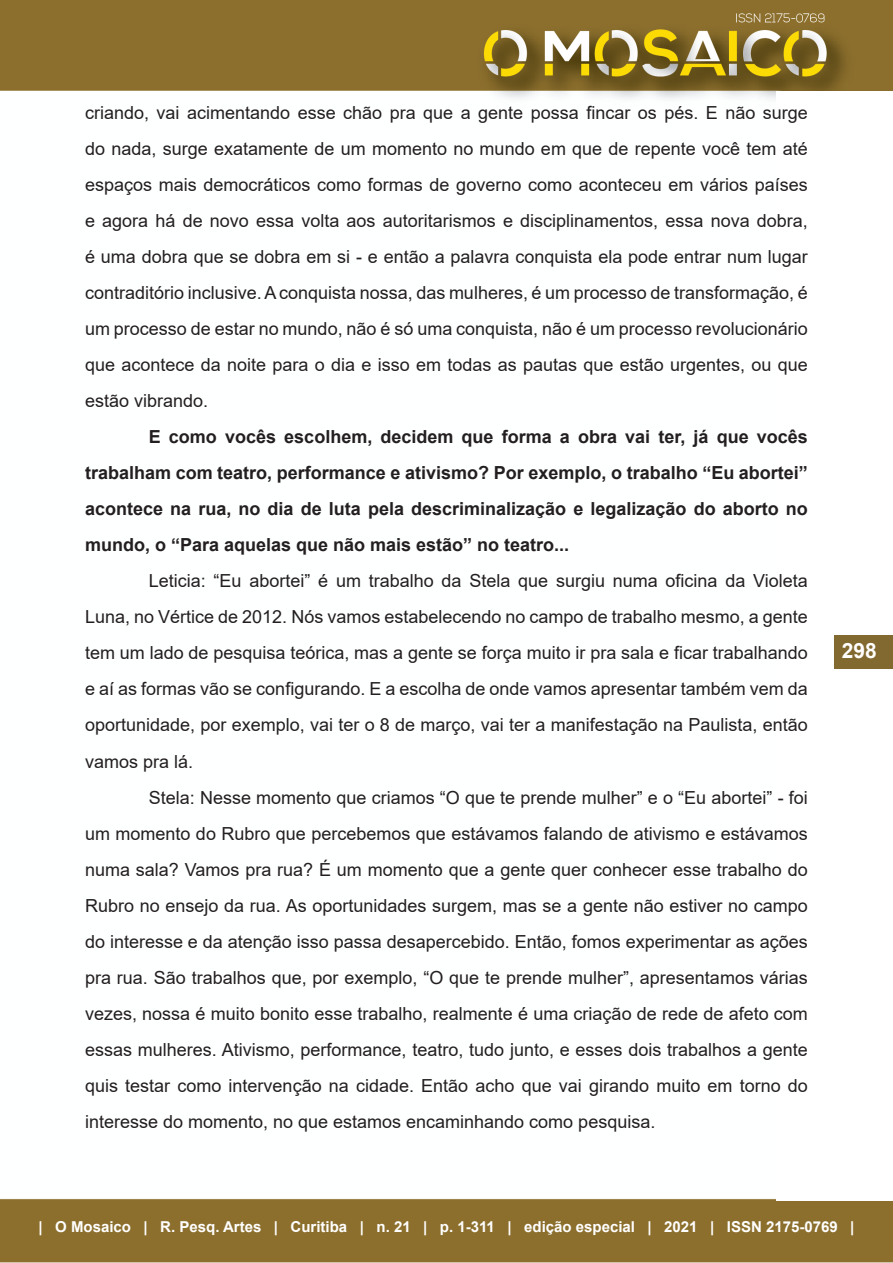
<style>
.page{position:relative;width:893px;height:1263px;background:#fff}
.page>*{position:absolute;margin:0;border:0;box-sizing:border-box;transform-origin:0 0}
.t1{font:700 21px "Arial";color:#fff}
.Corpo{font:18px/36px "Arial";color:#231f20;text-align:justify}
.Corpo-2{font:700 18px/36px "Arial";color:#231f20;text-align:justify}
.t2{font:700 15px "Arial";color:#fff}
</style>
<div class="page">
<img style="left:0;top:0;width:893px;height:1263px">
<div style="left:777px;top:92px;width:116px;height:1109px;background:#fff"></div>
<div style="left:834px;top:635px;width:59px;height:33px;background:#826930"></div>
<p class="Corpo" style="left:85px;top:95px;width:724px">criando, vai acimentando esse chão pra que a gente possa fincar os pés. E não surge do nada, surge exatamente de um momento no mundo em que de repente você tem até espaços mais democráticos como formas de governo como aconteceu em vários países e agora há de novo essa volta aos autoritarismos e disciplinamentos, essa nova dobra, é uma dobra que se dobra em si - e então a palavra conquista ela pode entrar num lugar contraditório inclusive. A conquista nossa, das mulheres, é um processo de transformação, é um processo de estar no mundo, não é só uma conquista, não é um processo revolucionário que acontece da noite para o dia e isso em todas as pautas que estão urgentes, ou que estão vibrando.</p>
<p class="Corpo-2" style="left:85px;top:419px;width:724px;text-indent:64px">E como vocês escolhem, decidem que forma a obra vai ter, já que vocês trabalham com teatro, performance e ativismo? Por exemplo, o trabalho “Eu abortei” acontece na rua, no dia de luta pela descriminalização e legalização do aborto no mundo, o “Para aquelas que não mais estão” no teatro...</p>
<p class="Corpo" style="left:85px;top:563px;width:724px;text-indent:64px">Leticia: “Eu abortei” é um trabalho da Stela que surgiu numa oficina da Violeta Luna, no Vértice de 2012. Nós vamos estabelecendo no campo de trabalho mesmo, a gente tem um lado de pesquisa teórica, mas a gente se força muito ir pra sala e ficar trabalhando e aí as formas vão se configurando. E a escolha de onde vamos apresentar também vem da oportunidade, por exemplo, vai ter o 8 de março, vai ter a manifestação na Paulista, então vamos pra lá.</p>
<p class="Corpo" style="left:85px;top:779px;width:724px;text-indent:64px">Stela: Nesse momento que criamos “O que te prende mulher” e o “Eu abortei” - foi um momento do Rubro que percebemos que estávamos falando de ativismo e estávamos numa sala? Vamos pra rua? É um momento que a gente quer conhecer esse trabalho do Rubro no ensejo da rua. As oportunidades surgem, mas se a gente não estiver no campo do interesse e da atenção isso passa desapercebido. Então, fomos experimentar as ações pra rua. São trabalhos que, por exemplo, “O que te prende mulher”, apresentamos várias vezes, nossa é muito bonito esse trabalho, realmente é uma criação de rede de afeto com essas mulheres. Ativismo, performance, teatro, tudo junto, e esses dois trabalhos a gente quis testar como intervenção na cidade. Então acho que vai girando muito em torno do interesse do momento, no que estamos encaminhando como pesquisa.</p>
<p class="t1" style="left:842px;top:636px;width:37px">298</p>
<p class="t2" style="left:39px;top:1216px;width:817px">| O Mosaico | R. Pesq. Artes | Curitiba | n. 21 | p. 1-311 | edição especial | 2021 | ISSN 2175-0769 |</p>
</div>
